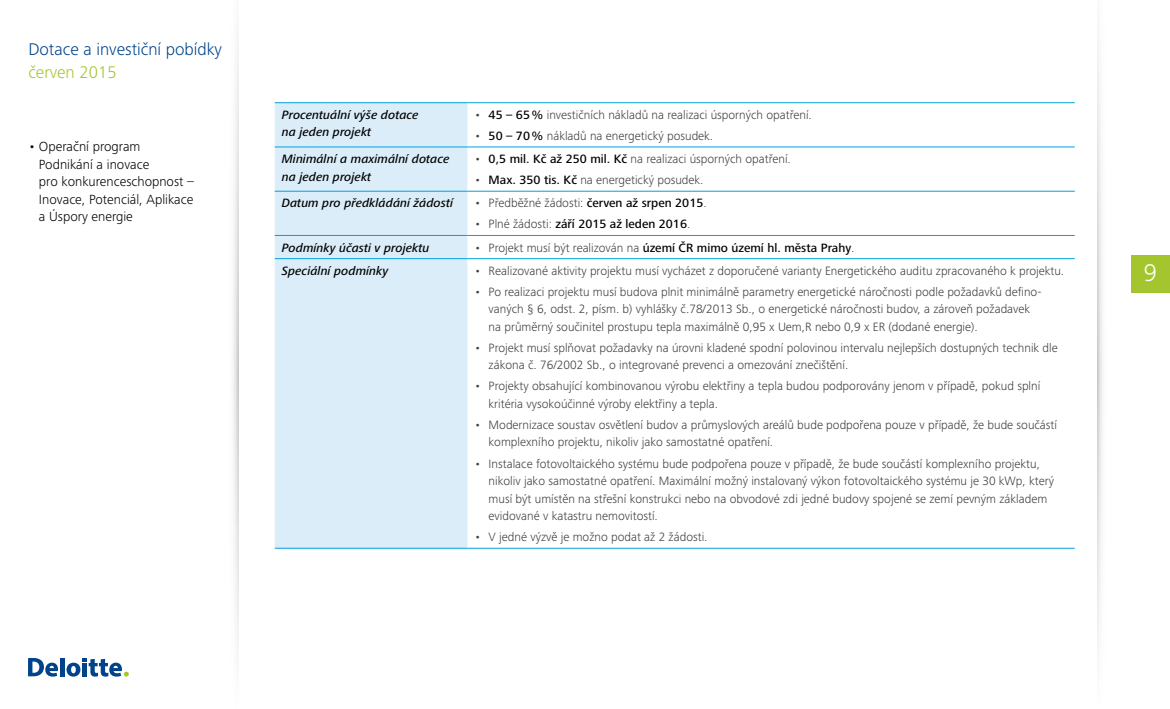
<style>
.page{position:relative;width:1170px;height:709px;background:#fff}
.page>*{position:absolute;margin:0;border:0;box-sizing:border-box;transform-origin:0 0}
.t1{font:300 25px "Frutiger Next Pro";color:#fff}
.t2{font:300 17.5px "Frutiger Next Pro";color:#00438b}
.t3{font:300 17.5px "Frutiger Next Pro";color:#a4c52d}
.t4{font:300 13.75px/17.5px "Frutiger Next Pro";color:#000}
.t5{font:300 12.5px/17.5px "Frutiger Next Pro";color:#3e3d40}
.t6{font:italic 500 12.5px/17.5px "Frutiger Next Pro";color:#000}
.t7{font:500 12.5px "Frutiger Next Pro";color:#000}
.s1{font-weight:500;color:#000}
.s2{font-weight:300;color:#3e3d40}
</style>
<div class="page">
<div style="left:1130px;top:255px;width:39px;height:38px;background:#a4c52d"></div>
<hr style="left:60px;top:658px;width:4px;height:18px;background:#00438b">
<svg style="left:28px;top:658px;width:30px;height:18px"></svg>
<svg style="left:66px;top:658px;width:63px;height:18px"></svg>
<img style="left:233px;top:51px;width:5px;height:586px">
<img style="left:1097px;top:37px;width:6px;height:613px">
<div style="left:275px;top:103px;width:192px;height:445px;background:#daedf9"></div>
<hr style="left:275px;top:102px;width:192px;height:1px;background:#00a1dd">
<hr style="left:467px;top:102px;width:607px;height:1px;background:#00a1dd">
<hr style="left:275px;top:147px;width:192px;height:1px;background:#00a1dd">
<hr style="left:467px;top:147px;width:607px;height:1px;background:#00a1dd">
<hr style="left:275px;top:191px;width:192px;height:1px;background:#00a1dd">
<hr style="left:467px;top:191px;width:607px;height:1px;background:#00a1dd">
<hr style="left:275px;top:235px;width:192px;height:1px;background:#00a1dd">
<hr style="left:467px;top:235px;width:607px;height:1px;background:#00a1dd">
<hr style="left:275px;top:258px;width:192px;height:1px;background:#00a1dd">
<hr style="left:467px;top:258px;width:607px;height:1px;background:#00a1dd">
<hr style="left:275px;top:548px;width:192px;height:1px;background:#00a1dd">
<hr style="left:467px;top:548px;width:607px;height:1px;background:#00a1dd">
<h2 class="t2" style="left:28px;top:39px;width:195px">Dotace a investiční pobídky</h2>
<h2 class="t3" style="left:28px;top:62px;width:90px">červen 2015</h2>
<p class="t4" style="left:39px;top:138px;width:156px;text-indent:-11px">• Operační program<br>Podnikání a inovace<br>pro konkurenceschopnost –<br>Inovace, Potenciál, Aplikace a Úspory energie</p>
<p class="t6" style="left:282px;top:106px;width:138px">Procentuální výše dotace na jeden projekt</p>
<p class="t5" style="left:474px;top:106px;width:339px">• <span class="s1">45 – 65%</span> investičních nákladů na realizaci úsporných opatření.</p>
<p class="t5" style="left:474px;top:127px;width:240px">• <span class="s1">50 – 70%</span> nákladů na energetický posudek.</p>
<p class="t6" style="left:282px;top:150px;width:169px">Minimální a maximální dotace na jeden projekt</p>
<p class="t5" style="left:474px;top:150px;width:318px">• <span class="s1">0,5 mil. Kč až 250 mil. Kč</span> na realizaci úsporných opatření.</p>
<p class="t5" style="left:474px;top:171px;width:230px">• <span class="s1">Max. 350 tis. Kč</span> na energetický posudek.</p>
<p class="t6" style="left:282px;top:194px;width:173px">Datum pro předkládání žádostí</p>
<p class="t5" style="left:474px;top:194px;width:234px">• Předběžné žádosti: <span class="s1">červen až srpen 2015</span>.</p>
<p class="t7" style="left:474px;top:217px;width:217px"><span class="s2">• Plné žádosti:</span> září 2015 až leden 2016<span class="s2">.</span></p>
<p class="t6" style="left:282px;top:239px;width:149px">Podmínky účasti v projektu</p>
<p class="t7" style="left:474px;top:240px;width:381px"><span class="s2">• Projekt musí být realizován na</span> území ČR mimo území hl. města Prahy<span class="s2">.</span></p>
<p class="t6" style="left:282px;top:262px;width:108px">Speciální podmínky</p>
<p class="t5" style="left:474px;top:262px;width:591px">• Realizované aktivity projektu musí vycházet z doporučené varianty Energetického auditu zpracovaného k projektu.</p>
<p class="t5" style="left:488px;top:283px;width:554px;text-indent:-14px">• Po realizaci projektu musí budova plnit minimálně parametry energetické náročnosti podle požadavků defino&shy;vaných § 6, odst. 2, písm. b) vyhlášky č.78/2013 Sb., o energetické náročnosti budov, a zároveň požadavek na průměrný součinitel prostupu tepla maximálně 0,95 x Uem,R nebo 0,9 x ER (dodané energie).</p>
<p class="t5" style="left:488px;top:339px;width:570px;text-indent:-14px">• Projekt musí splňovat požadavky na úrovni kladené spodní polovinou intervalu nejlepších dostupných technik dle zákona č. 76/2002 Sb., o integrované prevenci a omezování znečištění.</p>
<p class="t5" style="left:488px;top:377px;width:553px;text-indent:-14px">• Projekty obsahující kombinovanou výrobu elektřiny a tepla budou podporovány jenom v případě, pokud splní kritéria vysokoúčinné výroby elektřiny a tepla.</p>
<p class="t5" style="left:488px;top:416px;width:570px;text-indent:-14px">• Modernizace soustav osvětlení budov a průmyslových areálů bude podpořena pouze v případě, že bude součástí komplexního projektu, nikoliv jako samostatné opatření.</p>
<p class="t5" style="left:488px;top:454px;width:567px;text-indent:-14px">• Instalace fotovoltaického systému bude podpořena pouze v případě, že bude součástí komplexního projektu, nikoliv jako samostatné opatření. Maximální možný instalovaný výkon fotovoltaického systému je 30 kWp, který musí být umístěn na střešní konstrukci nebo na obvodové zdi jedné budovy spojené se zemí pevným základem evidované v katastru nemovitostí.</p>
<p class="t5" style="left:474px;top:528px;width:234px">• V jedné výzvě je možno podat až 2 žádosti.</p>
<h1 class="t1" style="left:1143px;top:259px;width:15px">9</h1>
</div>
